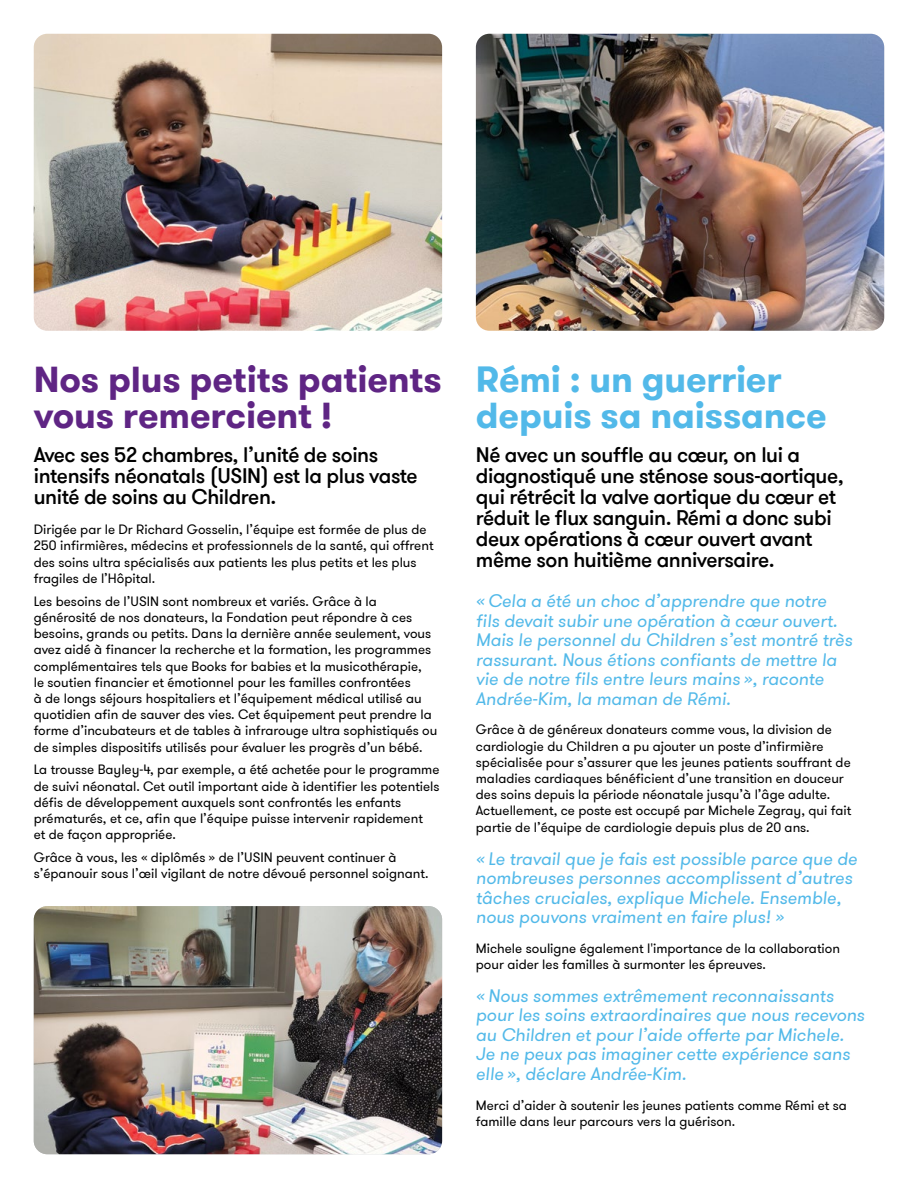
<style>
.page{position:relative;width:918px;height:1188px;background:#fff}
.page>*{position:absolute;margin:0;border:0;box-sizing:border-box;transform-origin:0 0}
.t1{font:700 36px/36px "GT Walsheim Pro";letter-spacing:-.005em;color:#5f2584}
.t2{font:700 36px/36px "GT Walsheim Pro";letter-spacing:-.005em;color:#52b9e9}
.t3{font:500 21px/21px "GT Walsheim Pro";letter-spacing:-.02em;color:#000}
.t4{font:italic 18px/19.5px "GT Walsheim Pro";color:#52b9e9}
.t5{font:13.5px/16.2px "GT Walsheim Pro";color:#000}
</style>
<div class="page">
<img style="left:476px;top:34px;width:408px;height:297px">
<img style="left:34px;top:34px;width:408px;height:297px">
<img style="left:34px;top:906px;width:408px;height:248px">
<h1 class="t1" style="left:34px;top:362px;width:410px">Nos plus petits patients vous remercient !</h1>
<h2 class="t3" style="left:34px;top:445px;width:385px">Avec ses 52 chambres, l’unité de soins intensifs néonatals (USIN) est la plus vaste unité de soins au Children.</h2>
<p class="t5" style="left:34px;top:522px;width:401px">Dirigée par le Dr Richard Gosselin, l’équipe est formée de plus de 250 infirmières, médecins et professionnels de la santé, qui offrent des soins ultra spécialisés aux patients les plus petits et les plus fragiles de l’Hôpital.</p>
<p class="t5" style="left:34px;top:593px;width:405px">Les besoins de l’USIN sont nombreux et variés. Grâce à la générosité de nos donateurs, la Fondation peut répondre à ces besoins, grands ou petits. Dans la dernière année seulement, vous avez aidé à financer la recherche et la formation, les programmes complémentaires tels que Books for babies et la musicothérapie,<br>le soutien financier et émotionnel pour les familles confrontées<br>à de longs séjours hospitaliers et l’équipement médical utilisé au quotidien afin de sauver des vies. Cet équipement peut prendre la forme d’incubateurs et de tables à infrarouge ultra sophistiqués ou de simples dispositifs utilisés pour évaluer les progrès d’un bébé.</p>
<p class="t5" style="left:34px;top:762px;width:407px">La trousse Bayley-4, par exemple, a été achetée pour le programme de suivi néonatal. Cet outil important aide à identifier les potentiels défis de développement auxquels sont confrontés les enfants prématurés, et ce, afin que l’équipe puisse intervenir rapidement<br>et de façon appropriée.</p>
<p class="t5" style="left:34px;top:850px;width:396px">Grâce à vous, les « diplômés » de l’USIN peuvent continuer à s’épanouir sous l’œil vigilant de notre dévoué personnel soignant.</p>
<h1 class="t2" style="left:476px;top:362px;width:353px">Rémi : un guerrier depuis sa naissance</h1>
<h2 class="t3" style="left:476px;top:445px;width:370px">Né avec un souffle au cœur, on lui a diagnostiqué une sténose sous-aortique, qui rétrécit la valve aortique du cœur et réduit le flux sanguin. Rémi a donc subi deux opérations à cœur ouvert avant même son huitième anniversaire.</h2>
<p class="t4" style="left:476px;top:592px;width:378px">« Cela a été un choc d’apprendre que notre fils devait subir une opération à cœur ouvert.<br>Mais le personnel du Children s’est montré très rassurant. Nous étions confiants de mettre la vie de notre fils entre leurs mains », raconte Andrée-Kim, la maman de Rémi.</p>
<p class="t5" style="left:476px;top:722px;width:377px">Grâce à de généreux donateurs comme vous, la division de cardiologie du Children a pu ajouter un poste d’infirmière spécialisée pour s’assurer que les jeunes patients souffrant de maladies cardiaques bénéficient d’une transition en douceur des soins depuis la période néonatale jusqu’à l’âge adulte.<br>Actuellement, ce poste est occupé par Michele Zegray, qui fait partie de l’équipe de cardiologie depuis plus de 20 ans.</p>
<h3 class="t4" style="left:476px;top:849px;width:383px">« Le travail que je fais est possible parce que de nombreuses personnes accomplissent d’autres tâches cruciales, explique Michele. Ensemble, nous pouvons vraiment en faire plus! »</h3>
<p class="t5" style="left:476px;top:940px;width:366px">Michele souligne également l'importance de la collaboration pour aider les familles à surmonter les épreuves.</p>
<h3 class="t4" style="left:476px;top:986px;width:390px">« Nous sommes extrêmement reconnaissants pour les soins extraordinaires que nous recevons au Children et pour l’aide offerte par Michele.<br>Je ne peux pas imaginer cette expérience sans elle », déclare Andrée-Kim.</h3>
<p class="t5" style="left:476px;top:1097px;width:373px">Merci d’aider à soutenir les jeunes patients comme Rémi et sa famille dans leur parcours vers la guérison.</p>
</div>
